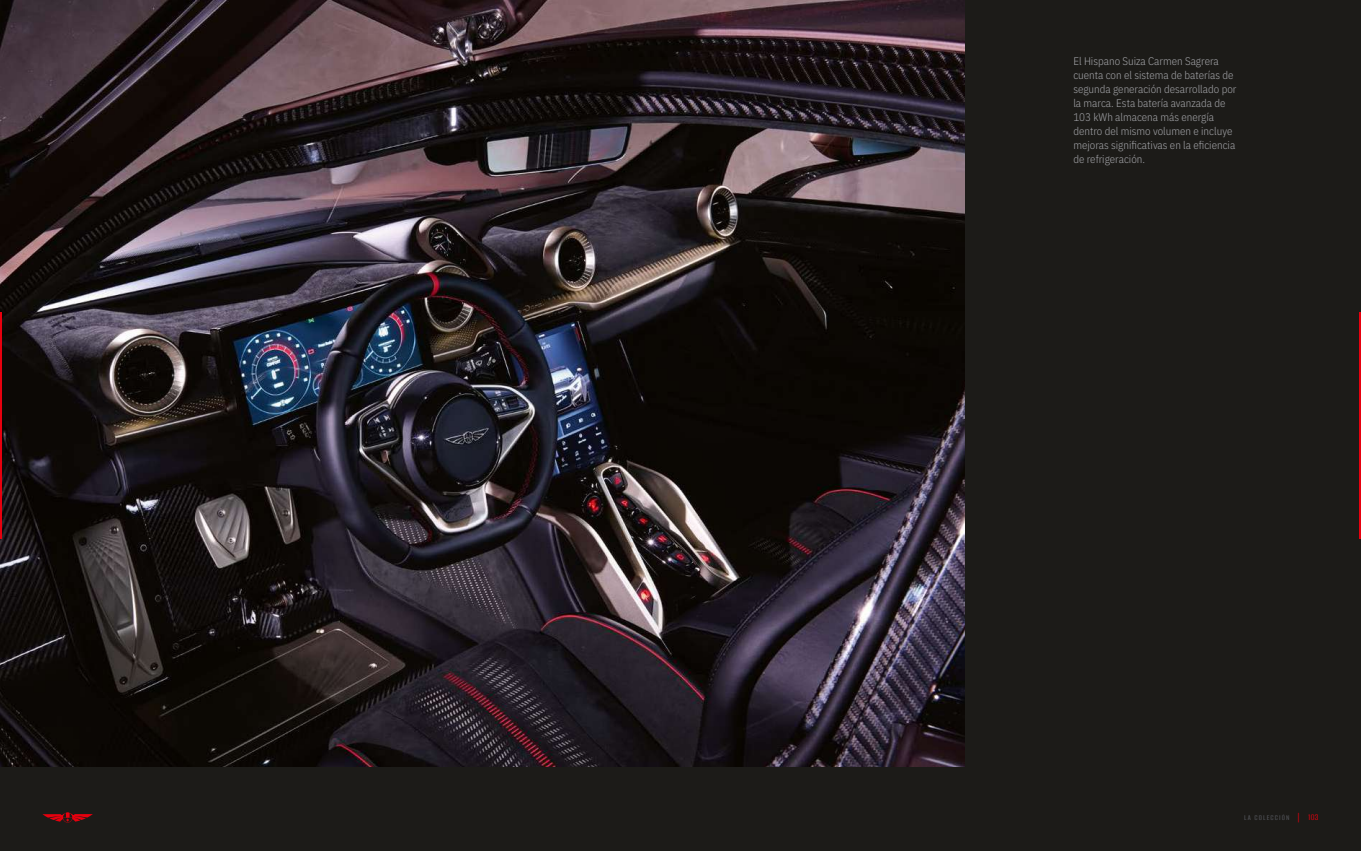
<style>
.page{position:relative;width:1361px;height:851px;background:#fff}
.page>*{position:absolute;margin:0;border:0;box-sizing:border-box;transform-origin:0 0}
.t1{font:300 11px/14px "IBM Plex Sans Cond";color:#a4a5a9}
.t2{font:9.5px "Alumni Sans";color:#e7000e}
.t3{font:500 8px "Alumni Sans";letter-spacing:.14em;color:#525459}
.s1{font-family:"Myriad Pro"}
</style>
<div class="page">
<div style="left:0;top:0;width:1361px;height:850px;background:#1c1b18"></div>
<img style="left:0;top:0;width:965px;height:766px">
<svg style="left:43px;top:812px;width:50px;height:10px"></svg>
<hr style="left:0;top:312px;width:2px;height:227px;background:#e7000e">
<hr style="left:1359px;top:312px;width:2px;height:227px;background:#e7000e">
<p class="t1" style="left:1073px;top:53px;width:165px">El Hispano Suiza Carmen Sagrera cuenta con el sistema de baterías de segunda generación desarrollado por la marca. Esta batería avanzada de<br>103 kWh almacena más energía dentro del mismo volumen e incluye mejoras significativas en la eficiencia de refrigeración.</p>
<p class="t3" style="left:1244px;top:812px;width:47px">LA COLECCIÓN</p>
<p class="t2" style="left:1297px;top:811px;width:23px"><span class="s1">|</span> 103</p>
</div>
